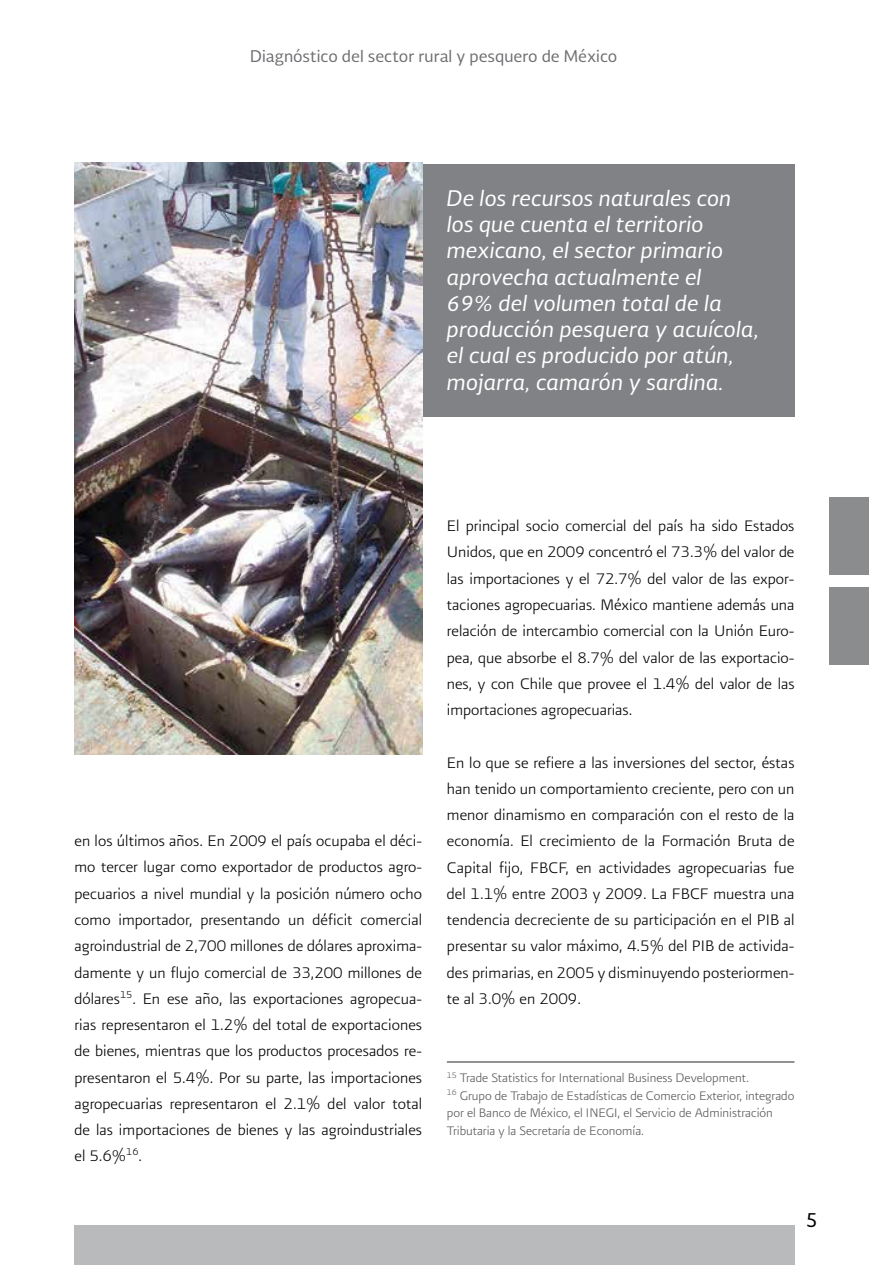
<style>
.page{position:relative;width:869px;height:1265px;background:#fff}
.page>*{position:absolute;margin:0;border:0;box-sizing:border-box;transform-origin:0 0}
.t1{font:71.75px "Presidencia Fuerte";color:#fff}
.t2{font:italic 21px/26.2px "Soberana Sans";letter-spacing:-.005em;color:#fff}
.t3{font:19.25px "Soberana Sans";color:#000}
.t4{font:18.38px/26.2px "Presidencia Fina";letter-spacing:.005em;color:#000;text-align:justify}
.t5{font:15.75px "Soberana Sans";color:#6d6e71}
.t6{font:14.88px/17.5px "Presidencia Fina";color:#58595b}
</style>
<div class="page">
<div style="left:74px;top:1225px;width:720px;height:40px;background:#b8babc"></div>
<div style="left:828px;top:498px;width:40px;height:167px;background:#8a8c8e"></div>
<div style="left:422px;top:164px;width:372px;height:252px;background:#808285"></div>
<hr style="left:446px;top:1061px;width:348px;height:2px;background:#58595b">
<img style="left:74px;top:163px;width:348px;height:592px">
<p class="t5" style="left:250px;top:45px;width:368px">Diagnóstico del sector rural y pesquero de México</p>
<p class="t2" style="left:446px;top:184px;width:313px">De los recursos naturales con los que cuenta el territorio mexicano, el sector primario aprovecha actualmente el<br>69% del volumen total de la producción pesquera y acuícola, el cual es producido por atún, mojarra, camarón y sardina.</p>
<p class="t4" style="left:74px;top:828px;width:349px">en los últimos años. En 2009 el país ocupaba el déci&shy;mo tercer lugar como exportador de productos agro&shy;pecuarios a nivel mundial y la posición número ocho como importador, presentando un déficit comercial agroindustrial de 2,700 millones de dólares aproxima&shy;damente y un flujo comercial de 33,200 millones de dólares<sup>15</sup>. En ese año, las exportaciones agropecua&shy;rias representaron el 1.2% del total de exportaciones de bienes, mientras que los productos procesados re&shy;presentaron el 5.4%. Por su parte, las importaciones agropecuarias representaron el 2.1% del valor total de las importaciones de bienes y las agroindustriales el 5.6%<sup>16</sup>.</p>
<p class="t4" style="left:446px;top:513px;width:349px">El principal socio comercial del país ha sido Estados Unidos, que en 2009 concentró el 73.3% del valor de las importaciones y el 72.7% del valor de las expor&shy;taciones agropecuarias. México mantiene además una relación de intercambio comercial con la Unión Euro&shy;pea, que absorbe el 8.7% del valor de las exportacio&shy;nes, y con Chile que provee el 1.4% del valor de las importaciones agropecuarias.</p>
<p class="t4" style="left:446px;top:749px;width:349px">En lo que se refiere a las inversiones del sector, éstas han tenido un comportamiento creciente, pero con un menor dinamismo en comparación con el resto de la economía. El crecimiento de la Formación Bruta de Capital fijo, FBCF, en actividades agropecuarias fue del 1.1% entre 2003 y 2009. La FBCF muestra una tendencia decreciente de su participación en el PIB al presentar su valor máximo, 4.5% del PIB de activida&shy;des primarias, en 2005 y disminuyendo posteriormen&shy;te al 3.0% en 2009.</p>
<p class="t6" style="left:446px;top:1069px;width:349px"><sup>15</sup> Trade Statistics for International Business Development.<br><sup>16</sup> Grupo de Trabajo de Estadísticas de Comercio Exterior, integrado por el Banco de México, el INEGI, el Servicio de Administración Tributaria y la Secretaría de Economía.</p>
<h1 class="t1" style="left:890px;top:570px;width:24px;rotate:90deg">I</h1>
<p class="t3" style="left:805px;top:1207px;width:14px">5</p>
</div>
